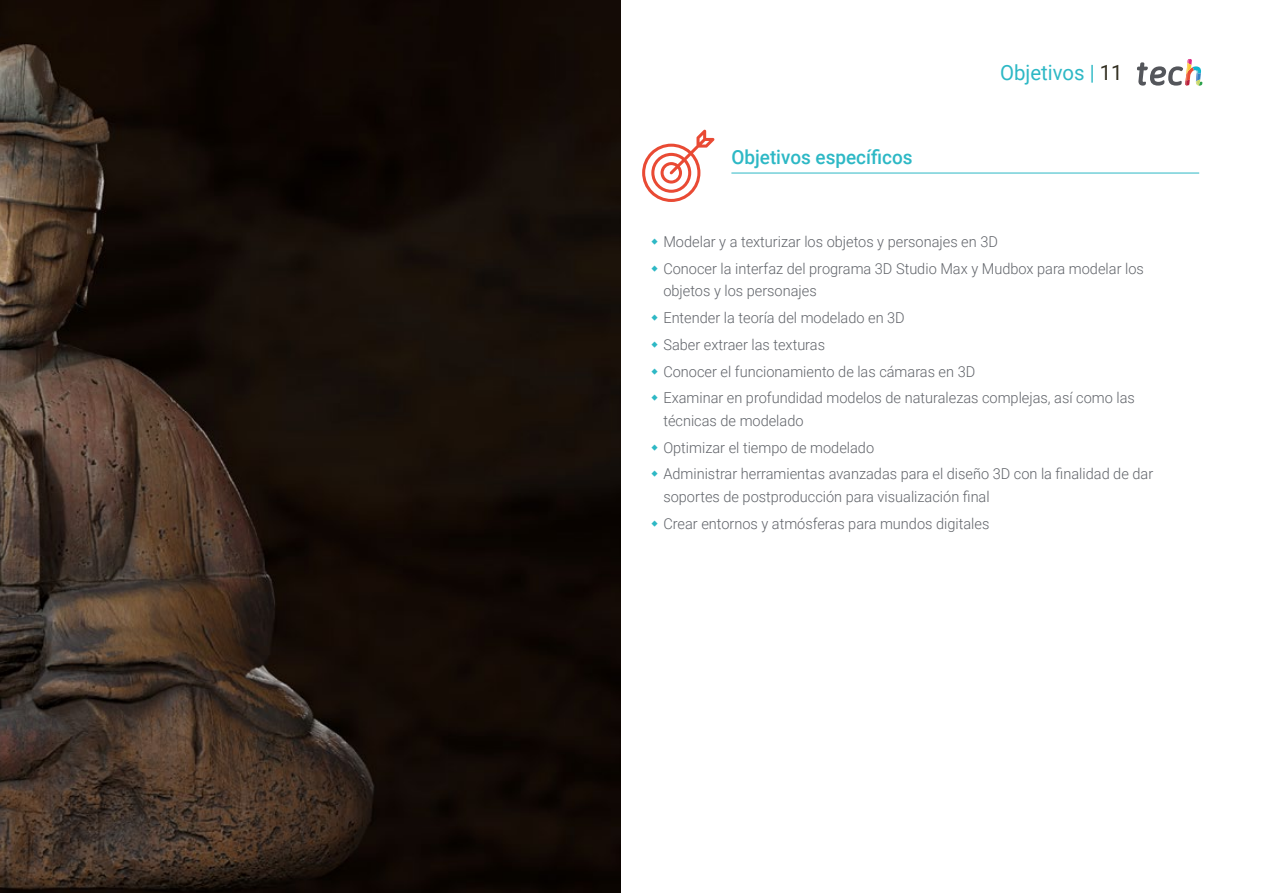
<style>
.page{position:relative;width:1263px;height:893px;background:#fff}
.page>*{position:absolute;margin:0;border:0;box-sizing:border-box;transform-origin:0 0}
.t1{font:21px "Roboto";color:#2db8c5}
.t2{font:500 19.5px "Roboto";color:#2db8c5}
.t3{font:300 15px/26.7px "Roboto";color:#61646a}
.s1{color:#312e20}
</style>
<div class="page">
<hr style="left:731px;top:173px;width:468px;height:1px;background:#2db8c5">
<svg style="left:642px;top:130px;width:72px;height:72px"></svg>
<img style="left:0;top:0;width:621px;height:893px">
<svg style="left:1137px;top:59px;width:65px;height:27px"></svg>
<h2 class="t2" style="left:731px;top:144px;width:183px">Objetivos específicos</h2>
<h1 class="t1" style="left:1000px;top:57px;width:124px">Objetivos | <span class="s1">11</span></h1>
<p class="t3" style="left:663px;top:228px;width:482px">Modelar y a texturizar los objetos y personajes en 3D<br>Conocer la interfaz del programa 3D Studio Max y Mudbox para modelar los</p>
<p class="t3" style="left:663px;top:277px;width:473px">objetos y los personajes<br>Entender la teoría del modelado en 3D<br>Saber extraer las texturas<br>Conocer el funcionamiento de las cámaras en 3D<br>Examinar en profundidad modelos de naturalezas complejas, así como las</p>
<p class="t3" style="left:663px;top:407px;width:491px">técnicas de modelado<br>Optimizar el tiempo de modelado<br>Administrar herramientas avanzadas para el diseño 3D con la finalidad de dar</p>
<p class="t3" style="left:663px;top:483px;width:328px">soportes de postproducción para visualización final<br>Crear entornos y atmósferas para mundos digitales</p>
</div>
